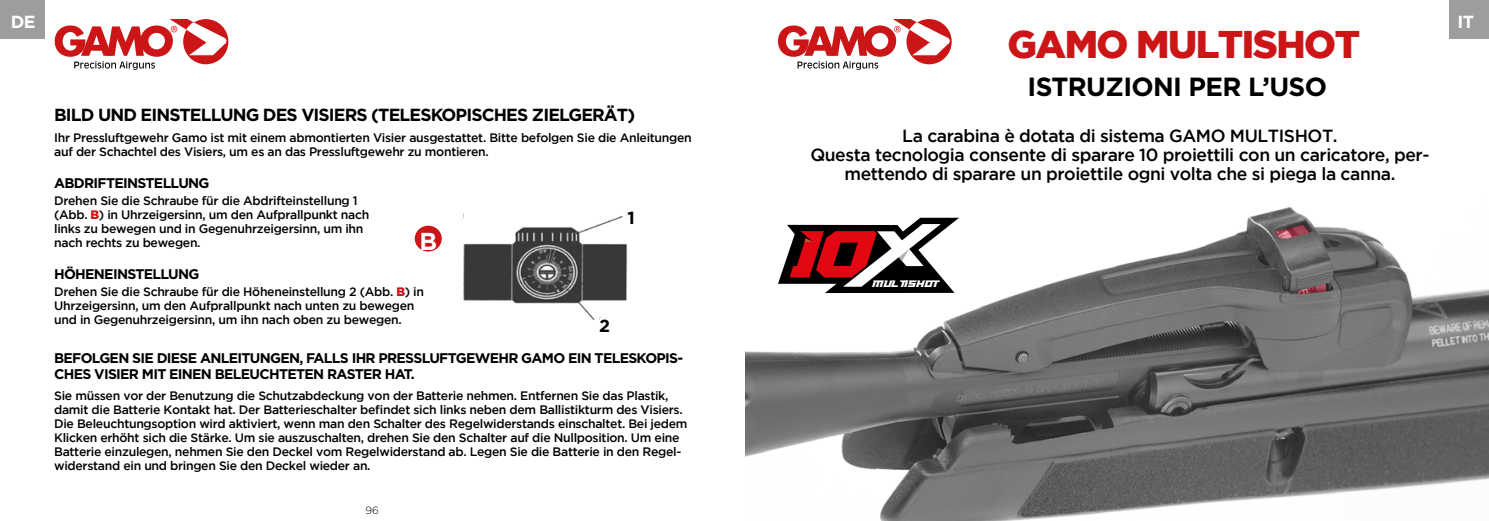
<style>
.page{position:relative;width:1489px;height:521px;background:#fff}
.page>*{position:absolute;margin:0;border:0;box-sizing:border-box;transform-origin:0 0}
.t1{font:900 38.5px "Gotham";letter-spacing:-.04em;color:#cb1517}
.t2{font:700 26.25px "Gotham";letter-spacing:-.025em;color:#000}
.t3{font:700 24.5px "Gotham";color:#fff}
.t4{font:500 17.5px/19.2px "Gotham";letter-spacing:-.025em;color:#000;text-align:center}
.t5{font:700 17.5px "Gotham";letter-spacing:-.05em;color:#000}
.t6{font:700 17.5px "Gotham";color:#fff}
.t7{font:700 14px/15.8px "Gotham";letter-spacing:-.05em;color:#000}
.t8{font:500 12.25px/14px "Gotham";letter-spacing:-.025em;color:#000}
.t9{font:300 10.5px "Gotham";color:#000}
.t10{font:10.15px "Paladins Condensed";color:#fff}
.s1{font-weight:900;color:#cb1517}
</style>
<div class="page">
<img style="left:745px;top:206px;width:743px;height:315px">
<svg style="left:1274px;top:225px;width:36px;height:13px"></svg>
<svg style="left:1296px;top:284px;width:30px;height:10px"></svg>
<div style="left:0;top:0;width:44px;height:39px;background:#9d9d9c"></div>
<div style="left:1448px;top:0;width:40px;height:39px;background:#9d9d9c"></div>
<img style="left:461px;top:213px;width:169px;height:107px">
<div style="left:415px;top:227px;width:26px;height:24px;background:#cb1517;border-radius:50%"></div>
<div style="left:415px;top:226px;width:27px;height:25px;border:2px solid #cb1517;border-radius:50%"></div>
<svg style="left:55px;top:19px;width:171px;height:51px"></svg>
<svg style="left:778px;top:19px;width:171px;height:51px"></svg>
<svg style="left:778px;top:218px;width:181px;height:75px"></svg>
<h3 class="t6" style="left:11px;top:11px;width:26px">DE</h3>
<h3 class="t6" style="left:1457px;top:11px;width:18px">IT</h3>
<h3 class="t5" style="left:54px;top:105px;width:582px">BILD UND EINSTELLUNG DES VISIERS (TELESKOPISCHES ZIELGERÄT)</h3>
<p class="t8" style="left:54px;top:130px;width:639px">Ihr Pressluftgewehr Gamo ist mit einem abmontierten Visier ausgestattet. Bitte befolgen Sie die Anleitungen auf der Schachtel des Visiers, um es an das Pressluftgewehr zu montieren.</p>
<p class="t7" style="left:54px;top:174px;width:157px">ABDRIFTEINSTELLUNG</p>
<p class="t8" style="left:54px;top:193px;width:317px">Drehen Sie die Schraube für die Abdrifteinstellung 1 (Abb. <span class="s1">B</span>) in Uhrzeigersinn, um den Aufprallpunkt nach links zu bewegen und in Gegenuhrzeigersinn, um ihn nach rechts zu bewegen.</p>
<p class="t7" style="left:54px;top:265px;width:147px">HÖHENEINSTELLUNG</p>
<h3 class="t3" style="left:419px;top:227px;width:19px">B</h3>
<p class="t8" style="left:54px;top:284px;width:371px">Drehen Sie die Schraube für die Höheneinstellung 2 (Abb. <span class="s1">B</span>) in<br>Uhrzeigersinn, um den Aufprallpunkt nach unten zu bewegen und in Gegenuhrzeigersinn, um ihn nach oben zu bewegen.</p>
<h3 class="t5" style="left:627px;top:208px;width:9px">1</h3>
<h3 class="t5" style="left:599px;top:316px;width:12px">2</h3>
<p class="t7" style="left:54px;top:350px;width:630px">BEFOLGEN SIE DIESE ANLEITUNGEN, FALLS IHR PRESSLUFTGEWEHR GAMO EIN TELESKOPIS-<br>CHES VISIER MIT EINEN BELEUCHTETEN RASTER HAT.</p>
<p class="t8" style="left:54px;top:388px;width:635px">Sie müssen vor der Benutzung die Schutzabdeckung von der Batterie nehmen. Entfernen Sie das Plastik, damit die Batterie Kontakt hat. Der Batterieschalter befindet sich links neben dem Ballistikturm des Visiers.<br>Die Beleuchtungsoption wird aktiviert, wenn man den Schalter des Regelwiderstands einschaltet. Bei jedem Klicken erhöht sich die Stärke. Um sie auszuschalten, drehen Sie den Schalter auf die Nullposition. Um eine Batterie einzulegen, nehmen Sie den Deckel vom Regelwiderstand ab. Legen Sie die Batterie in den Regel&shy;widerstand ein und bringen Sie den Deckel wieder an.</p>
<p class="t9" style="left:365px;top:505px;width:15px">96</p>
<h1 class="t1" style="left:1007px;top:22px;width:354px">GAMO MULTISHOT</h1>
<h2 class="t2" style="left:1027px;top:72px;width:301px">ISTRUZIONI PER L’USO</h2>
<h3 class="t4" style="left:810px;top:126px;width:620px">La carabina è dotata di sistema GAMO MULTISHOT.<br>Questa tecnologia consente di sparare 10 proiettili con un caricatore, per&shy;mettendo di sparare un proiettile ogni volta che si piega la canna.</h3>
<p class="t10" style="left:871px;top:279px;width:69px">MULTISHOT</p>
</div>
